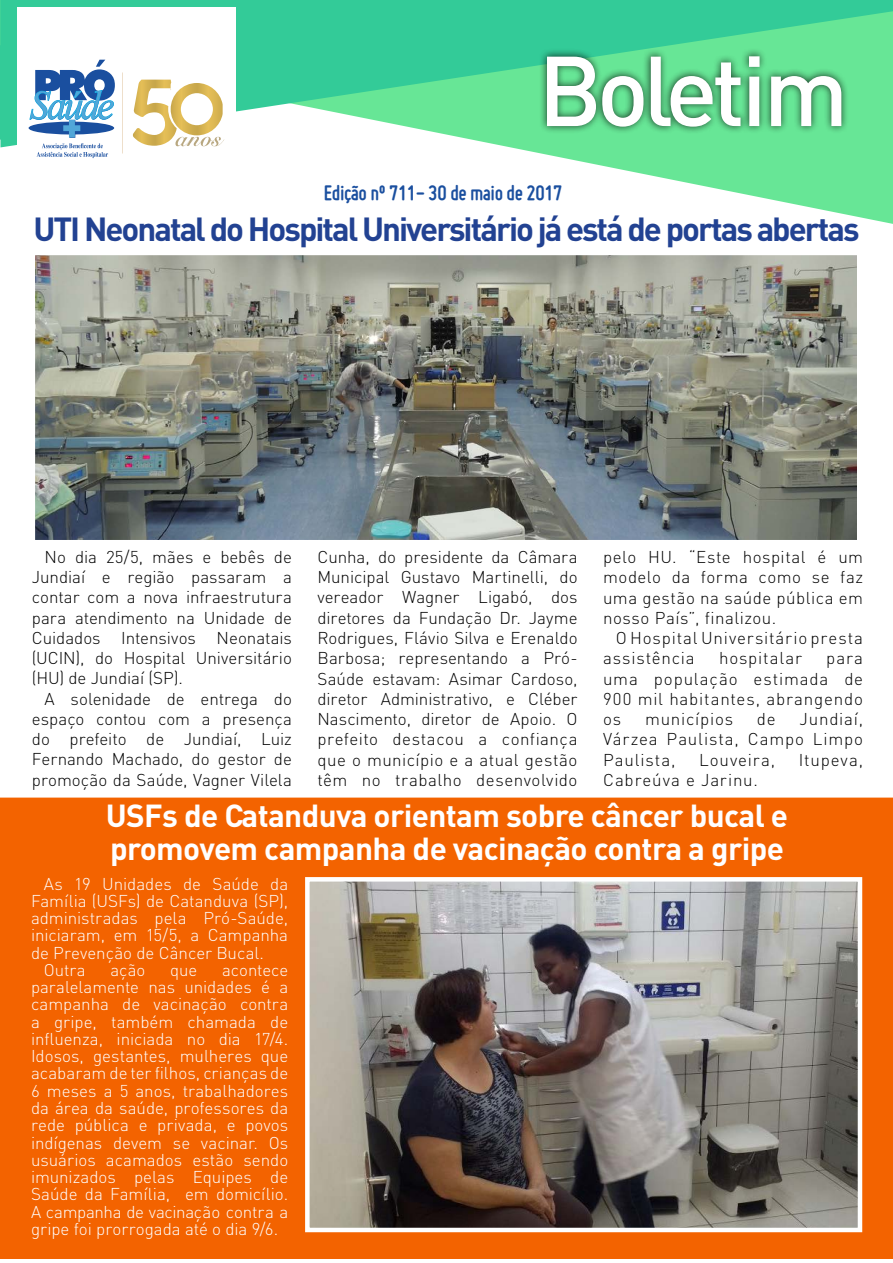
<style>
.page{position:relative;width:893px;height:1263px;background:#fff}
.page>*{position:absolute;margin:0;border:0;box-sizing:border-box;transform-origin:0 0}
.t1{font:500 97.5px "DIN";letter-spacing:-.06em;color:#fff}
.t2{font:700 33px "DIN";letter-spacing:-.06em;color:#224292}
.t3{font:700 31.5px/33px "DIN";letter-spacing:-.02em;color:#fff}
.t4{font:700 22.5px "Miso";letter-spacing:-.02em;color:#1a4f9f}
.t5{font:300 16.95px/20.2px "DIN";letter-spacing:.04em;color:#000;text-align:justify}
.t6{font:300 16.95px/17.2px "DIN";letter-spacing:-.005em;color:#fff;text-align:justify}
.t7{font:300 16.8px/17.2px "DIN";letter-spacing:-.005em;color:#fff;text-align:right}
.s1{font-size:16.95px}
</style>
<div class="page">
<div style="left:0;top:797px;width:893px;height:462px;background:#f36300"></div>
<svg style="left:0;top:147px;width:893px;height:77px"></svg>
<svg style="left:0;top:0;width:893px;height:147px;background:#57d8a1"></svg>
<div style="left:539px;top:48px;width:311px;height:86px;background:#000;opacity:.75"></div>
<div style="left:17px;top:8px;width:219px;height:167px;background:#fff"></div>
<svg style="left:29px;top:60px;width:86px;height:98px"></svg>
<svg style="left:133px;top:80px;width:91px;height:66px"></svg>
<img style="left:36px;top:256px;width:821px;height:283px">
<div style="left:31px;top:251px;width:831px;height:293px;border:4px solid #fff"></div>
<img style="left:310px;top:882px;width:547px;height:345px">
<div style="left:305px;top:877px;width:557px;height:355px;border:4px solid #fff"></div>
<h1 class="t1" style="left:538px;top:26px;width:312px">Boletim</h1>
<h1 class="t1" style="left:552px;top:41px;width:312px">Boletim</h1>
<h3 class="t4" style="left:324px;top:180px;width:240px">Edição nº 711- 30 de maio de 2017</h3>
<h2 class="t2" style="left:33px;top:207px;width:828px">UTI Neonatal do Hospital Universitário já está de portas abertas</h2>
<p class="t5" style="left:32px;top:546px;width:262px;text-indent:13px">No dia 25/5, mães e bebês de Jundiaí e região passaram a contar com a nova infraestrutura para atendimento na Unidade de Cuidados Intensivos Neonatais (UCIN), do Hospital Universitário (HU) de Jundiaí (SP).</p>
<p class="t5" style="left:32px;top:688px;width:262px;text-indent:13px">A solenidade de entrega do espaço contou com a presença do prefeito de Jundiaí, Luiz Fernando Machado, do gestor de promoção da Saúde, Vagner Vilela</p>
<p class="t5" style="left:317px;top:546px;width:262px">Cunha, do presidente da Câmara Municipal Gustavo Martinelli, do vereador Wagner Ligabó, dos diretores da Fundação Dr. Jayme Rodrigues, Flávio Silva e Erenaldo Barbosa; representando a Pró-Saúde estavam: Asimar Cardoso, diretor Administrativo, e Cléber Nascimento, diretor de Apoio. O prefeito destacou a confiança que o município e a atual gestão têm no trabalho desenvolvido</p>
<p class="t5" style="left:603px;top:546px;width:262px">pelo HU. “Este hospital é um modelo da forma como se faz uma gestão na saúde pública em nosso País”, finalizou.</p>
<p class="t5" style="left:603px;top:627px;width:262px;text-indent:13px">O Hospital Universitário presta assistência</p>
<p class="t5" style="left:719px;top:647px;width:84px">hospitalar</p>
<p class="t5" style="left:603px;top:647px;width:262px;text-indent:223px">para uma população estimada de 900 mil habitantes, abrangendo os</p>
<p class="t5" style="left:603px;top:708px;width:262px;text-indent:196px">Jundiaí, Várzea Paulista, Campo Limpo Paulista,</p>
<p class="t5" style="left:645px;top:708px;width:90px">municípios</p>
<p class="t5" style="left:757px;top:708px;width:20px">de</p>
<p class="t5" style="left:699px;top:749px;width:78px">Louveira,</p>
<p class="t5" style="left:799px;top:749px;width:66px">Itupeva,</p>
<p class="t5" style="left:603px;top:769px;width:156px">Cabreúva e Jarinu.</p>
<h3 class="t3" style="left:106px;top:798px;width:684px">USFs de Catanduva orientam sobre câncer bucal e promovem campanha de vacinação contra a gripe</h3>
<p class="t6" style="left:31px;top:874px;width:259px;text-indent:13px">As 19 Unidades de Saúde da Família (USFs) de Catanduva (SP), administradas pela Pró-Saúde, iniciaram, em 15/5, a Campanha de Prevenção de Câncer Bucal.</p>
<p class="t7" style="left:44px;top:961px;width:43px">Outra</p>
<p class="t7" style="left:111px;top:961px;width:36px">ação</p>
<p class="t7" style="left:170px;top:961px;width:29px">que</p>
<p class="t7" style="left:31px;top:961px;width:259px">acontece<br>paralelamente <span class="s1">nas unidades é a</span></p>
<p class="t6" style="left:31px;top:995px;width:259px">campanha de vacinação contra a gripe, também chamada de influenza, iniciada no dia 17/4.<br>Idosos, gestantes, mulheres que acabaram de ter filhos, crianças de 6 meses a 5 anos, trabalhadores da área da saúde, professores da rede pública e privada, e povos indígenas devem se vacinar. Os usuários acamados estão sendo imunizados pelas Equipes de Saúde da Família, em domicílio.<br>A campanha de vacinação contra a gripe foi prorrogada até o dia 9/6.</p>
</div>
